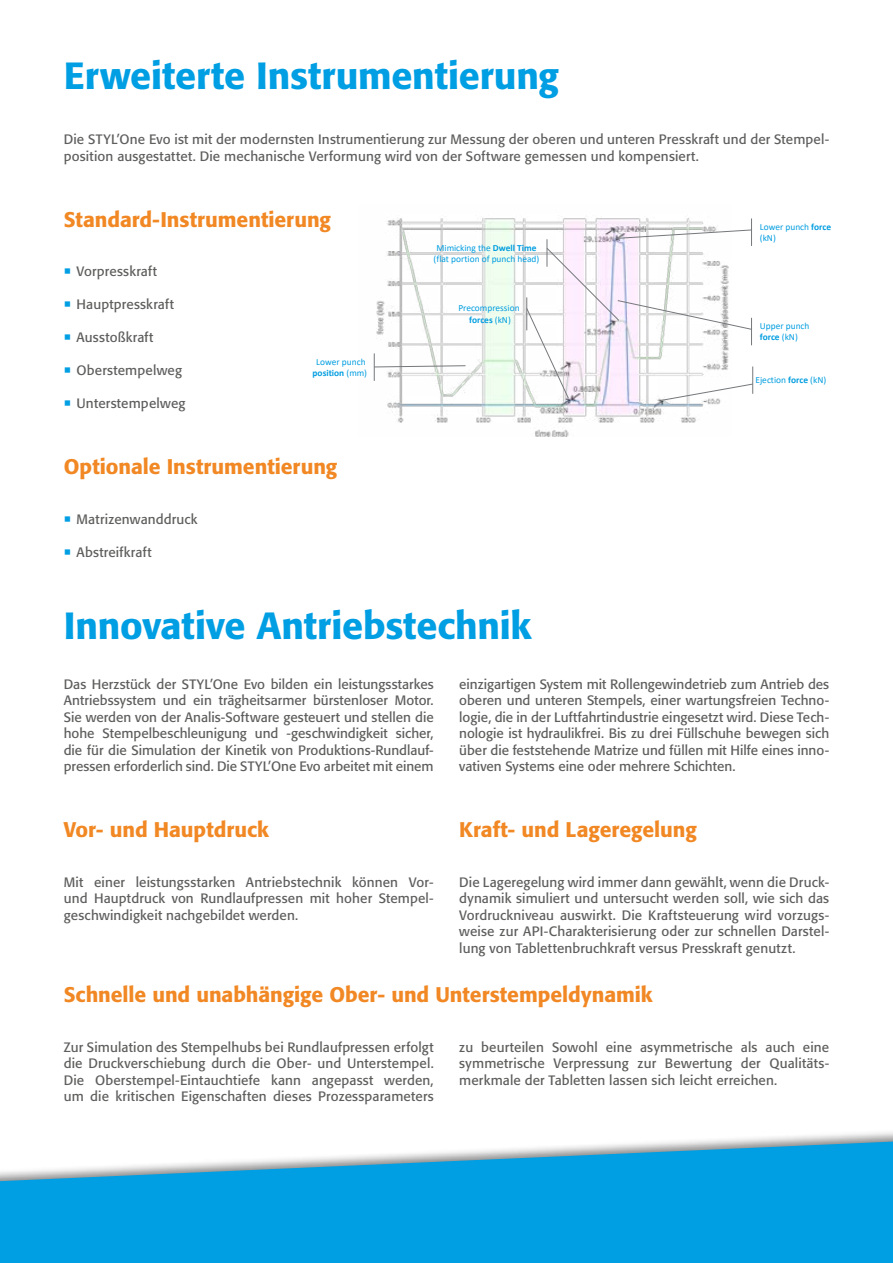
<style>
.page{position:relative;width:893px;height:1263px;background:#fff}
.page>*{position:absolute;margin:0;border:0;box-sizing:border-box;transform-origin:0 0}
.t1{font:500 37.5px "Formata";letter-spacing:-.005em;color:#009ee3}
.t2{font:500 21px "Formata";color:#f18824}
.t3{font:13.5px/16.5px "Formata";letter-spacing:.01em;color:#5e5e5d;text-align:justify}
.t4{font:9.45px/11.1px "Calibri";color:#009de0;text-align:center}
.s1{font-weight:700}
</style>
<div class="page">
<svg style="left:0;top:1132px;width:893px;height:131px;fill:#009ee3"></svg>
<img style="left:373px;top:215px;width:348px;height:222px">
<svg style="left:374px;top:353px;width:92px;height:28px"></svg>
<svg style="left:526px;top:218px;width:227px;height:183px"></svg>
<h1 class="t1" style="left:64px;top:53px;width:497px">Erweiterte Instrumentierung</h1>
<p class="t3" style="left:64px;top:131px;width:767px">Die STYL’One Evo ist mit der modernsten Instrumentierung zur Messung der oberen und unteren Presskraft und der Stempel&shy;position ausgestattet. Die mechanische Verformung wird von der Software gemessen und kompensiert.</p>
<h2 class="t2" style="left:64px;top:206px;width:269px">Standard-Instrumentierung</h2>
<p class="t3" style="left:77px;top:263px;width:82px">Vorpresskraft</p>
<p class="t3" style="left:77px;top:296px;width:99px">Hauptpresskraft</p>
<p class="t3" style="left:77px;top:329px;width:78px">Ausstoßkraft</p>
<p class="t3" style="left:77px;top:362px;width:107px">Oberstempelweg</p>
<p class="t3" style="left:77px;top:395px;width:111px">Unterstempelweg</p>
<p class="t4" style="left:313px;top:356px;width:56px">Lower punch <span class="s1">position</span> (mm)</p>
<h2 class="t2" style="left:64px;top:454px;width:275px">Optionale Instrumentierung</h2>
<p class="t3" style="left:77px;top:510px;width:123px">Matrizenwanddruck</p>
<p class="t3" style="left:77px;top:543px;width:77px">Abstreifkraft</p>
<p class="t4" style="left:434px;top:242px;width:107px">Mimicking the <span class="s1">Dwell Time </span>(flat portion of punch head)</p>
<p class="t4" style="left:458px;top:302px;width:63px">Precompression <span class="s1">forces</span> (kN)</p>
<h1 class="t1" style="left:64px;top:603px;width:469px">Innovative Antriebstechnik</h1>
<p class="t4" style="left:760px;top:221px;width:73px;text-align:left">Lower punch <span class="s1">force </span>(kN)</p>
<p class="t4" style="left:760px;top:320px;width:51px;text-align:left">Upper punch <span class="s1">force</span> (kN)</p>
<p class="t4" style="left:755px;top:374px;width:72px">Ejection <span class="s1">force</span> (kN)</p>
<p class="t3" style="left:64px;top:676px;width:371px">Das Herzstück der STYL’One Evo bilden ein leistungsstarkes Antriebssystem und ein trägheitsarmer bürstenloser Motor.<br>Sie werden von der Analis-Software gesteuert und stellen die hohe Stempelbeschleunigung und -geschwindigkeit sicher, die für die Simulation der Kinetik von Produktions-Rundlauf&shy;pressen erforderlich sind. Die STYL’One Evo arbeitet mit einem</p>
<p class="t3" style="left:459px;top:676px;width:371px">einzigartigen System mit Rollengewindetrieb zum Antrieb des oberen und unteren Stempels, einer wartungsfreien Techno&shy;logie, die in der Luftfahrtindustrie eingesetzt wird. Diese Tech&shy;nologie ist hydraulikfrei. Bis zu drei Füllschuhe bewegen sich über die feststehende Matrize und füllen mit Hilfe eines inno&shy;vativen Systems eine oder mehrere Schichten.</p>
<h2 class="t2" style="left:64px;top:817px;width:207px">Vor- und Hauptdruck</h2>
<p class="t3" style="left:64px;top:874px;width:371px">Mit einer leistungsstarken Antriebstechnik können Vor&shy;und Hauptdruck von Rundlaufpressen mit hoher Stempel&shy;geschwindigkeit nachgebildet werden.</p>
<h2 class="t2" style="left:459px;top:817px;width:239px">Kraft- und Lageregelung</h2>
<p class="t3" style="left:459px;top:873px;width:371px">Die Lageregelung wird immer dann gewählt, wenn die Druck&shy;dynamik simuliert und untersucht werden soll, wie sich das Vordruckniveau auswirkt. Die Kraftsteuerung wird vorzugs&shy;weise zur API-Charakterisierung oder zur schnellen Darstel&shy;lung von Tablettenbruchkraft versus Presskraft genutzt.</p>
<h2 class="t2" style="left:64px;top:982px;width:590px">Schnelle und unabhängige Ober- und Unterstempeldynamik</h2>
<p class="t3" style="left:64px;top:1039px;width:371px">Zur Simulation des Stempelhubs bei Rundlaufpressen erfolgt die Druckverschiebung durch die Ober- und Unterstempel.<br>Die Oberstempel-Eintauchtiefe kann angepasst werden, um die kritischen Eigenschaften dieses Prozessparameters</p>
<p class="t3" style="left:459px;top:1039px;width:371px">zu beurteilen Sowohl eine asymmetrische als auch eine symmetrische Verpressung zur Bewertung der Qualitäts&shy;merkmale der Tabletten lassen sich leicht erreichen.</p>
</div>
